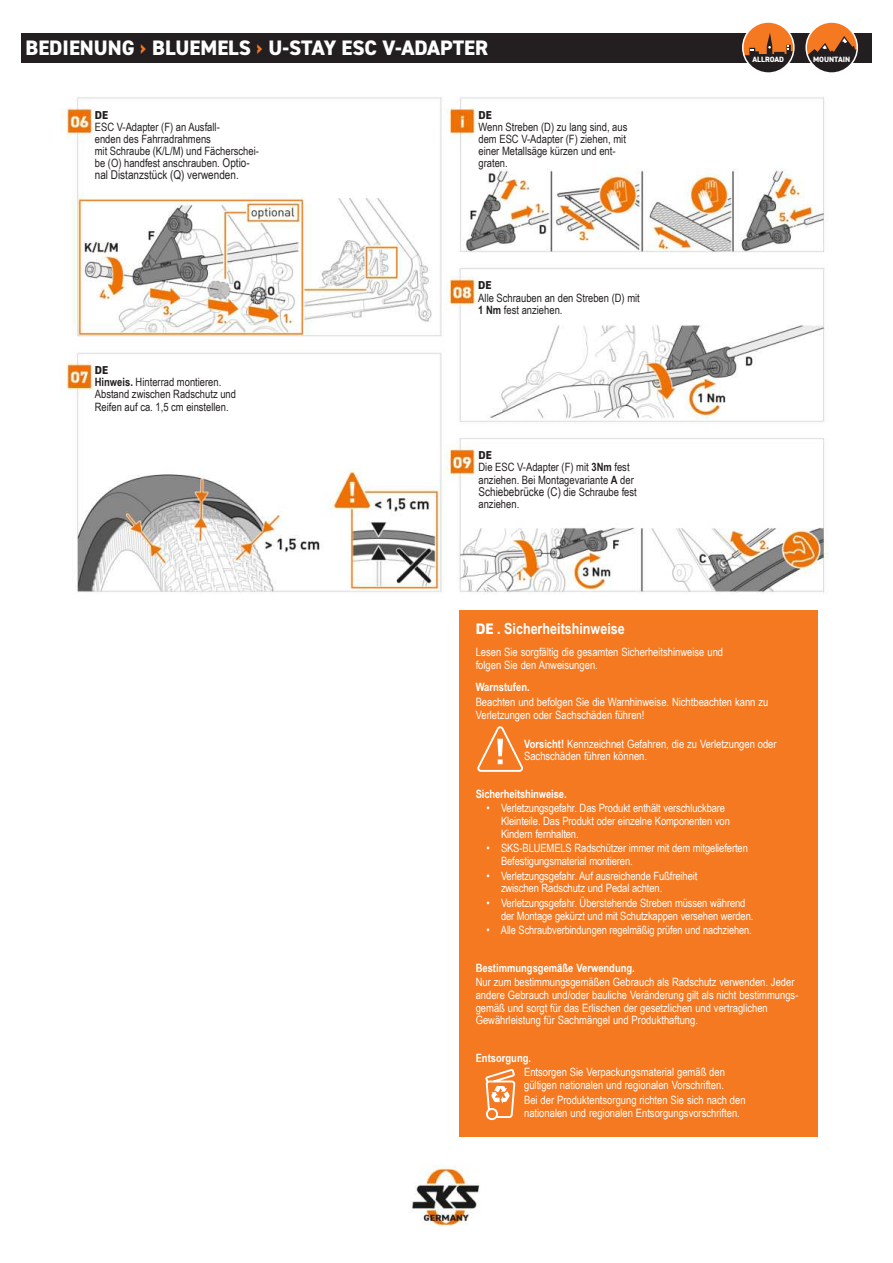
<style>
.page{position:relative;width:893px;height:1263px;background:#fff}
.page>*{position:absolute;margin:0;border:0;box-sizing:border-box;transform-origin:0 0}
.t1{font:800 21px "DIN2014";color:#fff}
.t2{font:700 15.3px "Arial Narrow";color:#fff}
.t3{font:12.15px "Arial Narrow";color:#231f20}
.t4{font:11.55px/12.8px "Arial Narrow";color:#fff}
.t5{font:11.55px/12.1px "Arial Narrow";color:#231f20}
.t6{font:700 11.55px "Arial Narrow";color:#fff}
.t7{font:800 11.55px "DIN2014";color:#231f20}
.t8{font:800 7.65px "DIN2014";color:#fff}
.s1{color:#f47921}
.s2{font-size:12.15px}
.s3{font-weight:700}
.s4{font-size:11.55px}
.s5{font-family:"DIN2014";font-weight:800}
</style>
<div class="page">
<img style="left:21px;top:33px;width:851px;height:1193px">
<div style="left:21px;top:34px;width:851px;height:29px;background:#231f20"></div>
<div style="left:743px;top:22px;width:51px;height:51px;background:#f47921;border-radius:50%"></div>
<div style="left:742px;top:21px;width:53px;height:53px;border:2px solid #fff;border-radius:50%"></div>
<svg style="left:743px;top:33px;width:51px;height:40px"></svg>
<div style="left:806px;top:22px;width:51px;height:51px;background:#f47921;border-radius:50%"></div>
<svg style="left:806px;top:36px;width:51px;height:37px"></svg>
<div style="left:805px;top:21px;width:53px;height:53px;border:2px solid #fff;border-radius:50%"></div>
<div style="left:460px;top:610px;width:358px;height:527px;background:#f47921"></div>
<svg style="left:478px;top:726px;width:45px;height:46px"></svg>
<svg style="left:485px;top:1069px;width:31px;height:51px"></svg>
<h1 class="t1" style="left:26px;top:36px;width:464px">BEDIENUNG <span class="s1">›</span> BLUEMELS <span class="s1">›</span> U-STAY ESC V-ADAPTER</h1>
<p class="t7" style="left:95px;top:108px;width:15px">DE</p>
<p class="t5" style="left:95px;top:122px;width:166px">ESC V-Adapter (F) an Ausfall-<br>enden des Fahrradrahmens<br>mit Schraube (K/L/M) und Fächerschei&shy;be (O) handfest anschrauben. <span class="s2">Optio-</span></p>
<p class="t3" style="left:95px;top:171px;width:145px">nal Distanzstück (Q) verwenden.</p>
<p class="t7" style="left:95px;top:363px;width:15px">DE</p>
<p class="t5" style="left:95px;top:377px;width:143px"><span class="s3">Hinweis.</span> Hinterrad montieren.<br>Abstand zwischen Radschutz und<br>Reifen auf ca. 1,5 cm einstellen.</p>
<p class="t7" style="left:478px;top:108px;width:15px">DE</p>
<p class="t5" style="left:478px;top:122px;width:150px">Wenn Streben (D) zu lang sind, aus dem ESC V-Adapter (F) ziehen, mit einer Metallsäge kürzen und ent&shy;graten.</p>
<p class="t7" style="left:478px;top:279px;width:15px">DE</p>
<p class="t5" style="left:478px;top:292px;width:163px">Alle Schrauben an den Streben (D) mit<br><span class="s3">1 Nm</span> fest anziehen.</p>
<p class="t7" style="left:478px;top:448px;width:15px">DE</p>
<p class="t5" style="left:478px;top:462px;width:157px">Die ESC V-Adapter (F) mit <span class="s3">3Nm</span> fest anziehen. Bei Montagevariante <span class="s3">A</span> der</p>
<p class="t3" style="left:478px;top:487px;width:160px">Schiebebrücke (C) <span class="s4">die Schraube fest</span></p>
<p class="t5" style="left:478px;top:499px;width:42px">anziehen.</p>
<h2 class="t2" style="left:476px;top:623px;width:151px"><span class="s5">DE</span> . Sicherheitshinweise</h2>
<p class="t8" style="left:752px;top:55px;width:33px">ALLROAD</p>
<p class="t8" style="left:813px;top:55px;width:39px">MOUNTAIN</p>
<p class="t4" style="left:476px;top:646px;width:249px">Lesen Sie sorgfältig die gesamten Sicherheitshinweise und folgen Sie den Anweisungen.</p>
<p class="t6" style="left:476px;top:683px;width:56px">Warnstufen.</p>
<p class="t4" style="left:476px;top:696px;width:294px">Beachten und befolgen Sie die Warnhinweise. Nichtbeachten kann zu<br>Verletzungen oder Sachschäden führen!</p>
<p class="t4" style="left:524px;top:738px;width:254px"><span class="s3">Vorsicht!</span> Kennzeichnet Gefahren, die zu Verletzungen oder<br>Sachschäden führen können.</p>
<p class="t6" style="left:476px;top:789px;width:92px">Sicherheitshinweise.</p>
<p class="t4" style="left:501px;top:803px;width:230px;text-indent:-14px">• Verletzungsgefahr. Das Produkt enthält verschluckbare<br>Kleinteile. Das Produkt oder einzelne Komponenten von<br>Kindern fernhalten.</p>
<p class="t4" style="left:501px;top:843px;width:248px;text-indent:-14px">• SKS-BLUEMELS Radschützer immer mit dem mitgelieferten<br>Befestigungsmaterial montieren.</p>
<p class="t4" style="left:501px;top:870px;width:198px;text-indent:-14px">• Verletzungsgefahr. Auf ausreichende Fußfreiheit zwischen Radschutz und Pedal achten.</p>
<p class="t4" style="left:501px;top:898px;width:254px;text-indent:-14px">• Verletzungsgefahr. Überstehende Streben müssen während der Montage gekürzt und mit Schutzkappen versehen werden.</p>
<p class="t4" style="left:486px;top:925px;width:267px">• Alle Schraubverbindungen regelmäßig prüfen und nachziehen.</p>
<p class="t6" style="left:476px;top:963px;width:161px">Bestimmungsgemäße Verwendung.</p>
<p class="t4" style="left:476px;top:977px;width:324px">Nur zum bestimmungsgemäßen Gebrauch als Radschutz verwenden. Jeder andere Gebrauch und/oder bauliche Veränderung gilt als nicht bestimmungs&shy;gemäß und sorgt für das Erlischen der gesetzlichen und vertraglichen Gewährleistung für Sachmängel und Produkthaftung.</p>
<p class="t6" style="left:476px;top:1053px;width:57px">Entsorgung.</p>
<p class="t4" style="left:524px;top:1067px;width:202px">Entsorgen Sie Verpackungsmaterial gemäß den gültigen nationalen und regionalen Vorschriften.</p>
<p class="t4" style="left:524px;top:1094px;width:223px">Bei der Produktentsorgung richten Sie sich nach den nationalen und regionalen Entsorgungsvorschriften.</p>
</div>
